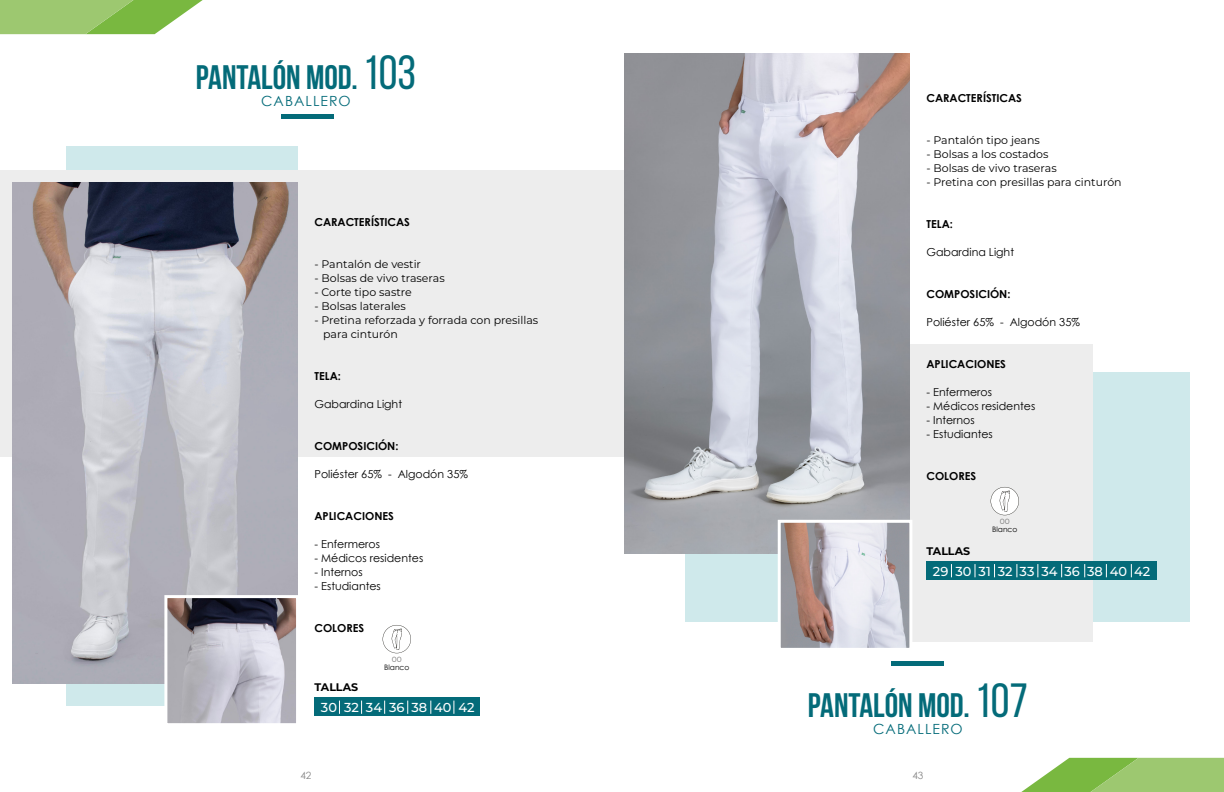
<style>
.page{position:relative;width:1224px;height:792px;background:#fff}
.page>*{position:absolute;margin:0;border:0;box-sizing:border-box;transform-origin:0 0}
.t1{font:700 34px "Bebas Neue";color:#046b79}
.t2{font:14px "Century Gothic";letter-spacing:.075em;color:#046b79}
.t3{font:500 13px "Montserrat";color:#fff}
.t4{font:11px/14px "Montserrat";color:#000}
.t5{font:11px "Century Gothic";color:#000}
.t6{font:700 11px "Century Gothic";color:#000}
.t7{font:700 11px "Montserrat";color:#000}
.t8{font:10px "Century Gothic";color:#878787}
.t9{font:7.5px "Century Gothic";color:#000}
.t10{font:7.5px "Montserrat";color:#706f6f}
.s1{font-weight:400;font-size:48px}
</style>
<div class="page">
<div style="left:66px;top:146px;width:231px;height:560px;background:#cfe9eb"></div>
<div style="left:315px;top:697px;width:165px;height:19px;background:#046b79"></div>
<div style="left:0;top:170px;width:909px;height:286px;background:#ededed"></div>
<img style="left:12px;top:183px;width:285px;height:500px">
<hr style="left:281px;top:115px;width:53px;height:4px;background:#046b79">
<svg style="left:339px;top:701px;width:1px;height:13px"></svg>
<svg style="left:361px;top:701px;width:1px;height:13px"></svg>
<svg style="left:384px;top:701px;width:1px;height:13px"></svg>
<svg style="left:407px;top:701px;width:1px;height:13px"></svg>
<svg style="left:430px;top:701px;width:1px;height:13px"></svg>
<svg style="left:453px;top:701px;width:1px;height:13px"></svg>
<svg style="left:0;top:0;width:203px;height:34px;background:#9cc970"></svg>
<svg style="left:383px;top:625px;width:28px;height:28px"></svg>
<div style="left:686px;top:372px;width:504px;height:250px;background:#cfe9eb"></div>
<div style="left:778px;top:344px;width:314px;height:298px;background:#ededed"></div>
<img style="left:624px;top:53px;width:285px;height:501px">
<hr style="left:892px;top:662px;width:52px;height:4px;background:#046b79">
<svg style="left:1021px;top:758px;width:203px;height:34px;background:#9cc970"></svg>
<div style="left:927px;top:561px;width:230px;height:19px;background:#046b79"></div>
<svg style="left:951px;top:564px;width:1px;height:13px"></svg>
<svg style="left:974px;top:564px;width:1px;height:13px"></svg>
<svg style="left:994px;top:564px;width:1px;height:13px"></svg>
<svg style="left:1016px;top:564px;width:1px;height:13px"></svg>
<svg style="left:1037px;top:564px;width:1px;height:13px"></svg>
<svg style="left:1061px;top:564px;width:1px;height:13px"></svg>
<svg style="left:1084px;top:564px;width:1px;height:13px"></svg>
<svg style="left:1106px;top:564px;width:1px;height:13px"></svg>
<svg style="left:1131px;top:564px;width:1px;height:13px"></svg>
<svg style="left:991px;top:487px;width:28px;height:28px"></svg>
<img style="left:168px;top:599px;width:127px;height:123px">
<div style="left:164px;top:595px;width:135px;height:131px;border:3px solid #fff"></div>
<img style="left:782px;top:524px;width:126px;height:123px">
<div style="left:778px;top:520px;width:134px;height:131px;border:3px solid #fff"></div>
<h1 class="t1" style="left:196px;top:59px;width:222px">PANTALÓN MOD.<span class="s1">103</span></h1>
<p class="t2" style="left:261px;top:91px;width:91px">CABALLERO</p>
<p class="t6" style="left:315px;top:213px;width:97px">CARACTERÍSTICAS</p>
<p class="t4" style="left:315px;top:256px;width:108px">- Pantalón de vestir</p>
<p class="t4" style="left:315px;top:270px;width:132px">- Bolsas de vivo traseras</p>
<p class="t4" style="left:315px;top:284px;width:99px">- Corte tipo sastre</p>
<p class="t4" style="left:315px;top:298px;width:93px">- Bolsas laterales</p>
<p class="t4" style="left:323px;top:312px;width:217px;text-indent:-9px">- Pretina reforzada y forrada con presillas para cinturón</p>
<p class="t6" style="left:315px;top:367px;width:28px">TELA:</p>
<p class="t5" style="left:315px;top:396px;width:89px">Gabardina Light</p>
<p class="t6" style="left:315px;top:437px;width:86px">COMPOSICIÓN:</p>
<p class="t5" style="left:315px;top:466px;width:155px">Poliéster 65% - Algodón 35%</p>
<p class="t6" style="left:315px;top:507px;width:81px">APLICACIONES</p>
<p class="t5" style="left:315px;top:536px;width:67px">- Enfermeros</p>
<p class="t5" style="left:315px;top:550px;width:110px">- Médicos residentes</p>
<p class="t5" style="left:315px;top:564px;width:50px">- Internos</p>
<p class="t5" style="left:315px;top:578px;width:68px">- Estudiantes</p>
<p class="t6" style="left:315px;top:619px;width:51px">COLORES</p>
<p class="t10" style="left:392px;top:654px;width:11px">00</p>
<p class="t9" style="left:384px;top:662px;width:27px">Blanco</p>
<p class="t7" style="left:315px;top:679px;width:45px">TALLAS</p>
<p class="t3" style="left:321px;top:698px;width:155px">30 32 34 36 38 40 42</p>
<p class="t6" style="left:927px;top:89px;width:97px">CARACTERÍSTICAS</p>
<p class="t4" style="left:927px;top:132px;width:115px">- Pantalón tipo jeans</p>
<p class="t4" style="left:927px;top:146px;width:123px">- Bolsas a los costados</p>
<p class="t4" style="left:927px;top:160px;width:132px">- Bolsas de vivo traseras</p>
<p class="t4" style="left:927px;top:174px;width:197px">- Pretina con presillas para cinturón</p>
<p class="t6" style="left:927px;top:215px;width:28px">TELA:</p>
<p class="t5" style="left:927px;top:244px;width:89px">Gabardina Light</p>
<p class="t6" style="left:927px;top:285px;width:86px">COMPOSICIÓN:</p>
<p class="t5" style="left:927px;top:314px;width:155px">Poliéster 65% - Algodón 35%</p>
<p class="t6" style="left:927px;top:355px;width:81px">APLICACIONES</p>
<p class="t5" style="left:927px;top:384px;width:67px">- Enfermeros</p>
<p class="t5" style="left:927px;top:398px;width:110px">- Médicos residentes</p>
<p class="t5" style="left:927px;top:412px;width:50px">- Internos</p>
<p class="t5" style="left:927px;top:426px;width:68px">- Estudiantes</p>
<p class="t6" style="left:927px;top:467px;width:51px">COLORES</p>
<p class="t10" style="left:1000px;top:516px;width:11px">00</p>
<p class="t9" style="left:992px;top:524px;width:27px">Blanco</p>
<p class="t7" style="left:927px;top:543px;width:45px">TALLAS</p>
<p class="t3" style="left:933px;top:562px;width:219px">29 30 31 32 33 34 36 38 40 42</p>
<h1 class="t1" style="left:808px;top:687px;width:222px">PANTALÓN MOD.<span class="s1">107</span></h1>
<p class="t2" style="left:873px;top:719px;width:91px">CABALLERO</p>
<p class="t8" style="left:300px;top:768px;width:13px">42</p>
<p class="t8" style="left:912px;top:768px;width:13px">43</p>
</div>
